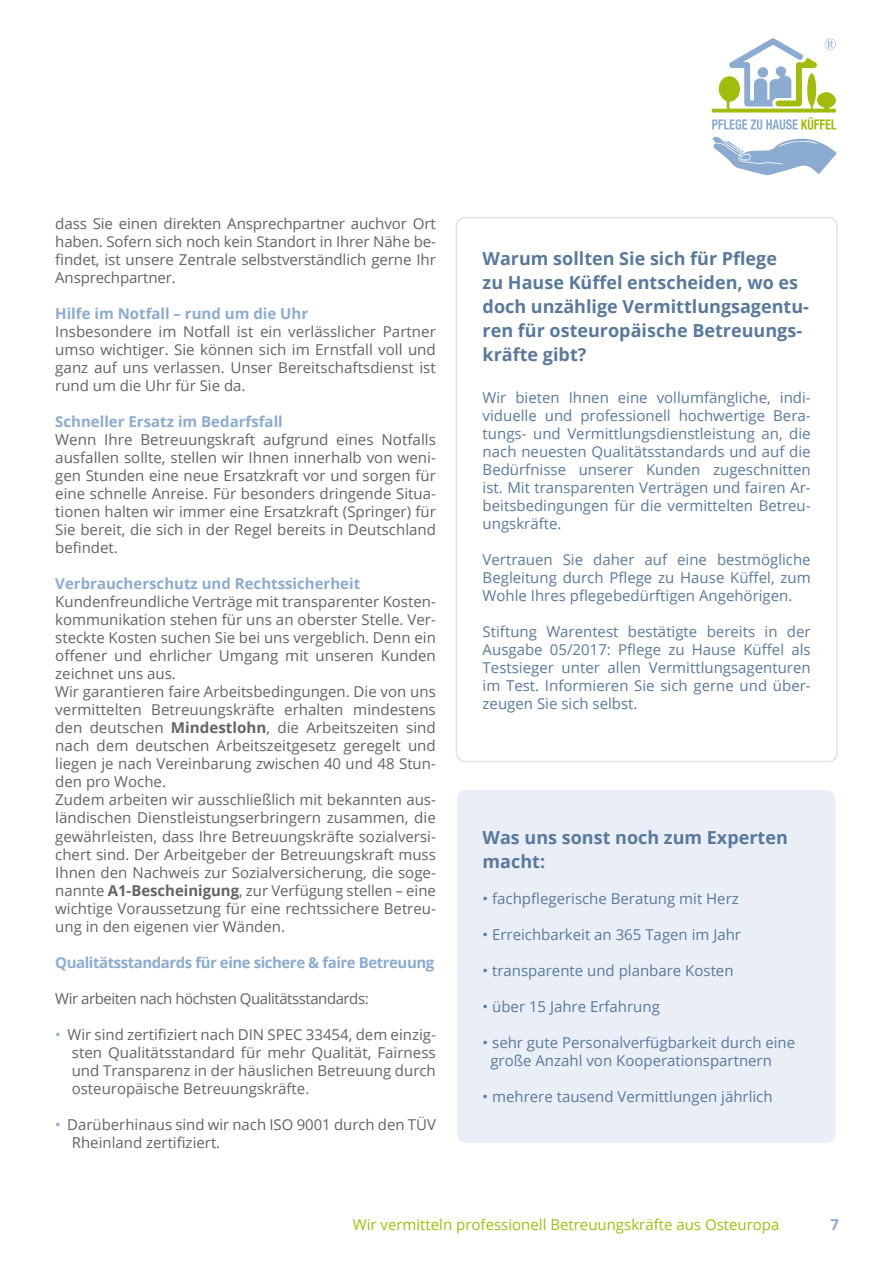
<style>
.page{position:relative;width:893px;height:1263px;background:#fff}
.page>*{position:absolute;margin:0;border:0;box-sizing:border-box;transform-origin:0 0}
.t1{font:700 18px/24px "Open Sans";color:#59799c}
.t2{font:15px/18px "Open Sans";color:#646363;text-align:justify}
.t3{font:15px/18px "Open Sans";color:#59799c;text-align:justify}
.t4{font:700 15px "Open Sans";color:#8babd1}
.t5{font:15px "Open Sans";color:#a2bc0c}
.t6{font:700 15px "Open Sans";letter-spacing:-.03em;color:#8babd1}
.t7{font:15px "Open Sans";letter-spacing:-.03em;color:#646363}
.s1{font-weight:700}
.s2{color:#8babd1}
</style>
<div class="page">
<svg style="left:712px;top:136px;width:125px;height:39px"></svg>
<svg style="left:712px;top:38px;width:124px;height:92px"></svg>
<div style="left:456px;top:217px;width:382px;height:545px;border:2px solid #dfe2eb;border-radius:9px"></div>
<div style="left:457px;top:790px;width:378px;height:353px;background:#e9eef7;border-radius:9px"></div>
<p class="t2" style="left:55px;top:215px;width:382px">dass Sie einen direkten Ansprechpartner auchvor Ort haben. Sofern sich noch kein Standort in Ihrer Nähe be&shy;findet, ist unsere Zentrale selbstverständlich gerne Ihr Ansprechpartner.</p>
<p class="t4" style="left:55px;top:303px;width:254px">Hilfe im Notfall – rund um die Uhr</p>
<p class="t2" style="left:55px;top:324px;width:382px">Insbesondere im Notfall ist ein verlässlicher Partner umso wichtiger. Sie können sich im Ernstfall voll und ganz auf uns verlassen. Unser Bereitschaftsdienst ist rund um die Uhr für Sie da.</p>
<p class="t4" style="left:55px;top:411px;width:229px">Schneller Ersatz im Bedarfsfall</p>
<p class="t2" style="left:55px;top:432px;width:382px">Wenn Ihre Betreuungskraft aufgrund eines Notfalls ausfallen sollte, stellen wir Ihnen innerhalb von weni&shy;gen Stunden eine neue Ersatzkraft vor und sorgen für eine schnelle Anreise. Für besonders dringende Situa&shy;tionen halten wir immer eine Ersatzkraft (Springer) für Sie bereit, die sich in der Regel bereits in Deutschland befindet.</p>
<p class="t4" style="left:55px;top:573px;width:306px">Verbraucherschutz und Rechtssicherheit</p>
<p class="t2" style="left:55px;top:593px;width:382px;text-align:left">Kundenfreundliche Verträge mit transparenter Kosten&shy;kommunikation stehen für uns an oberster Stelle. Ver&shy;steckte Kosten suchen Sie bei uns vergeblich. Denn ein offener und ehrlicher Umgang mit unseren Kunden zeichnet uns aus.<br>Wir garantieren faire Arbeitsbedingungen. Die von uns vermittelten Betreuungskräfte erhalten mindestens den deutschen <span class="s1">Mindestlohn</span>, die Arbeitszeiten sind nach dem deutschen Arbeitszeitgesetz geregelt und liegen je nach Vereinbarung zwischen 40 und 48 Stun&shy;den pro Woche.<br>Zudem arbeiten wir ausschließlich mit bekannten aus&shy;ländischen Dienstleistungserbringern zusammen, die gewährleisten, dass Ihre Betreuungskräfte sozialversi&shy;chert sind. Der Arbeitgeber der Betreuungskraft muss Ihnen den Nachweis zur Sozialversicherung, die soge&shy;nannte <span class="s1">A1-Bescheinigung</span>, zur Verfügung stellen – eine wichtige Voraussetzung für eine rechtssichere Betreu&shy;ung in den eigenen vier Wänden.</p>
<p class="t6" style="left:55px;top:951px;width:381px">Qualitätsstandards für eine sichere &amp; faire Betreuung</p>
<p class="t7" style="left:55px;top:992px;width:315px">Wir arbeiten nach höchsten Qualitätsstandards:</p>
<p class="t2" style="left:72px;top:1025px;width:366px;text-indent:-16px"><span class="s2">•</span> Wir sind zertifiziert nach DIN SPEC 33454, dem einzig&shy;sten Qualitätsstandard für mehr Qualität, Fairness und Transparenz in der häuslichen Betreuung durch osteuropäische Betreuungskräfte.</p>
<p class="t2" style="left:72px;top:1115px;width:366px;text-indent:-16px"><span class="s2">•</span> Darüberhinaus sind wir nach ISO 9001 durch den TÜV<br>Rheinland zertifiziert.</p>
<p class="t1" style="left:483px;top:246px;width:328px">Warum sollten Sie sich für Pflege<br>zu Hause Küffel entscheiden, wo es doch unzählige Vermittlungsagentu&shy;ren für osteuropäische Betreuungs&shy;kräfte gibt?</p>
<p class="t3" style="left:483px;top:390px;width:330px">Wir bieten Ihnen eine vollumfängliche, indi&shy;viduelle und professionell hochwertige Bera&shy;tungs- und Vermittlungsdienstleistung an, die nach neuesten Qualitätsstandards und auf die Bedürfnisse unserer Kunden zugeschnitten ist. Mit transparenten Verträgen und fairen Ar&shy;beitsbedingungen für die vermittelten Betreu&shy;ungskräfte.</p>
<p class="t3" style="left:483px;top:551px;width:330px">Vertrauen Sie daher auf eine bestmögliche Begleitung durch Pflege zu Hause Küffel, zum Wohle Ihres pflegebedürftigen Angehörigen.</p>
<p class="t3" style="left:483px;top:623px;width:330px">Stiftung Warentest bestätigte bereits in der Ausgabe 05/2017: Pflege zu Hause Küffel als Testsieger unter allen Vermittlungsagenturen im Test. Informieren Sie sich gerne und über&shy;zeugen Sie sich selbst.</p>
<p class="t1" style="left:483px;top:825px;width:307px">Was uns sonst noch zum Experten macht:</p>
<p class="t3" style="left:483px;top:891px;width:258px">• fachpflegerische Beratung mit Herz</p>
<p class="t3" style="left:483px;top:927px;width:260px">• Erreichbarkeit an 365 Tagen im Jahr</p>
<p class="t3" style="left:483px;top:963px;width:252px">• transparente und planbare Kosten</p>
<p class="t3" style="left:483px;top:999px;width:179px">• über 15 Jahre Erfahrung</p>
<p class="t3" style="left:490px;top:1035px;width:306px;text-indent:-8px">• sehr gute Personalverfügbarkeit durch eine große Anzahl von Kooperationspartnern</p>
<p class="t3" style="left:483px;top:1089px;width:291px">• mehrere tausend Vermittlungen jährlich</p>
<p class="t5" style="left:353px;top:1219px;width:428px">Wir vermitteln professionell Betreuungskräfte aus Osteuropa</p>
<p class="t4" style="left:830px;top:1219px;width:10px">7</p>
</div>
